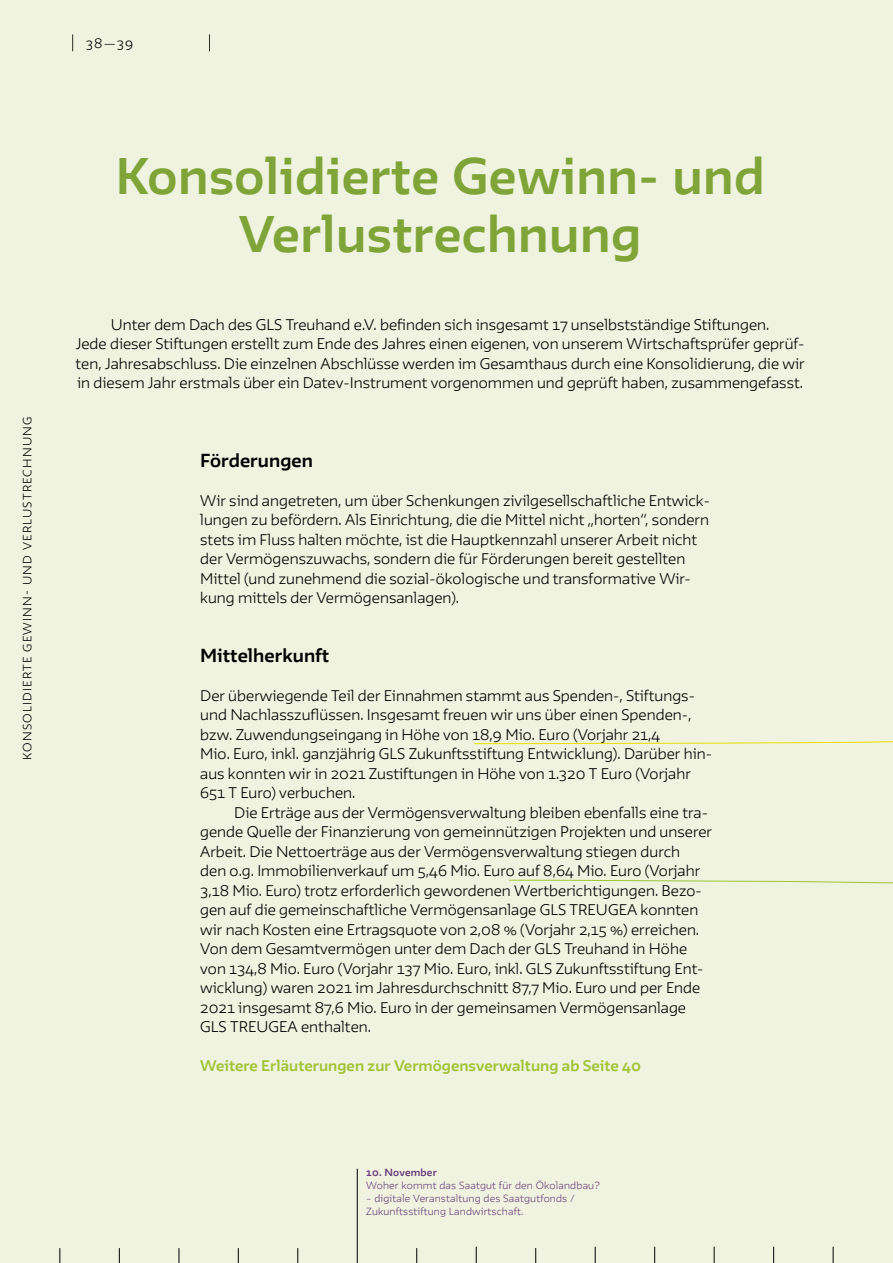
<style>
.page{position:relative;width:893px;height:1263px;background:#eff3e0}
.page>*{position:absolute;margin:0;border:0;box-sizing:border-box;transform-origin:0 0}
.t1{font:700 45px/58.5px "GLS Irma";letter-spacing:.01em;color:#7fa437;text-align:center}
.t2{font:700 16.5px "GLS Irma";letter-spacing:.005em;color:#000}
.t3{font:300 13.5px/19.5px "GLS Irma";letter-spacing:.005em;color:#000}
.t4{font:700 13.5px "GLS Irma";letter-spacing:.005em;color:#a1c436}
.t5{font:300 12px "GLS Irma";color:#000}
.t6{font:300 10.5px "GLS Irma";letter-spacing:.11em;color:#000}
.t7{font:300 9.15px/13.2px "GLS Irma";letter-spacing:.02em;color:#6d3f7e}
.t8{font:700 9.15px "GLS Irma";letter-spacing:.02em;color:#6d3f7e}
</style>
<div class="page">
<svg style="left:474px;top:741px;width:419px;height:3px"></svg>
<svg style="left:508px;top:879px;width:385px;height:5px"></svg>
<svg style="left:476px;top:1247px;width:1px;height:16px"></svg>
<svg style="left:416px;top:1248px;width:1px;height:15px"></svg>
<svg style="left:595px;top:1247px;width:1px;height:16px"></svg>
<svg style="left:714px;top:1247px;width:1px;height:16px"></svg>
<svg style="left:654px;top:1247px;width:1px;height:16px"></svg>
<svg style="left:833px;top:1247px;width:1px;height:16px"></svg>
<svg style="left:773px;top:1247px;width:1px;height:16px"></svg>
<svg style="left:59px;top:1248px;width:1px;height:15px"></svg>
<svg style="left:297px;top:1248px;width:1px;height:15px"></svg>
<svg style="left:119px;top:1248px;width:1px;height:15px"></svg>
<svg style="left:179px;top:1248px;width:1px;height:15px"></svg>
<hr style="left:357px;top:1169px;width:1px;height:94px;background:#000">
<svg style="left:238px;top:1248px;width:1px;height:15px"></svg>
<svg style="left:535px;top:1248px;width:1px;height:15px"></svg>
<svg style="left:209px;top:35px;width:1px;height:16px"></svg>
<svg style="left:72px;top:35px;width:1px;height:16px"></svg>
<p class="t6" style="left:20px;top:760px;width:344px;rotate:-90deg">KONSOLIDIERTE GEWINN- UND VERLUSTRECHNUNG</p>
<p class="t5" style="left:86px;top:35px;width:49px">38—39</p>
<h1 class="t1" style="left:115px;top:146px;width:651px">Konsolidierte Gewinn- und<br>Verlustrechnung</h1>
<p class="t3" style="left:76px;top:314px;width:731px;text-align:center">Unter dem Dach des GLS Treuhand e.V. befinden sich insgesamt 17 unselbstständige Stiftungen.<br>Jede dieser Stiftungen erstellt zum Ende des Jahres einen eigenen, von unserem Wirtschaftsprüfer geprüf&shy;ten, Jahresabschluss. Die einzelnen Abschlüsse werden im Gesamthaus durch eine Konsolidierung, die wir in diesem Jahr erstmals über ein Datev-Instrument vorgenommen und geprüft haben, zusammengefasst.</p>
<p class="t2" style="left:200px;top:449px;width:114px">Förderungen</p>
<p class="t3" style="left:200px;top:490px;width:511px">Wir sind angetreten, um über Schenkungen zivilgesellschaftliche Entwick&shy;lungen zu befördern. Als Einrichtung, die die Mittel nicht „horten“, sondern stets im Fluss halten möchte, ist die Hauptkennzahl unserer Arbeit nicht der Vermögenszuwachs, sondern die für Förderungen bereit gestellten Mittel (und zunehmend die sozial-ökologische und transformative Wir&shy;kung mittels der Vermögensanlagen).</p>
<p class="t2" style="left:200px;top:644px;width:131px">Mittelherkunft</p>
<p class="t3" style="left:200px;top:685px;width:513px">Der überwiegende Teil der Einnahmen stammt aus Spenden-, Stiftungs&shy;und Nachlasszuflüssen. Insgesamt freuen wir uns über einen Spenden-, bzw. Zuwendungseingang in Höhe von 18,9 Mio. Euro (Vorjahr 21,4<br>Mio. Euro, inkl. ganzjährig GLS Zukunftsstiftung Entwicklung). Darüber hin&shy;aus konnten wir in 2021 Zustiftungen in Höhe von 1.320 T Euro (Vorjahr 651 T Euro) verbuchen.</p>
<p class="t3" style="left:200px;top:802px;width:513px;text-indent:34px">Die Erträge aus der Vermögensverwaltung bleiben ebenfalls eine tra&shy;gende Quelle der Finanzierung von gemeinnützigen Projekten und unserer Arbeit. Die Nettoerträge aus der Vermögensverwaltung stiegen durch<br>den o.g. Immobilienverkauf um 5,46 Mio. Euro auf 8,64 Mio. Euro (Vorjahr 3,18 Mio. Euro) trotz erforderlich gewordenen Wertberichtigungen. Bezo&shy;gen auf die gemeinschaftliche Vermögensanlage GLS TREUGEA konnten wir nach Kosten eine Ertragsquote von 2,08 % (Vorjahr 2,15 %) erreichen.<br>Von dem Gesamtvermögen unter dem Dach der GLS Treuhand in Höhe von 134,8 Mio. Euro (Vorjahr 137 Mio. Euro, inkl. GLS Zukunftsstiftung Ent&shy;wicklung) waren 2021 im Jahresdurchschnitt 87,7 Mio. Euro und per Ende 2021 insgesamt 87,6 Mio. Euro in der gemeinsamen Vermögensanlage GLS TREUGEA enthalten.</p>
<p class="t4" style="left:200px;top:1057px;width:443px">Weitere Erläuterungen zur Vermögensverwaltung ab Seite 40</p>
<p class="t8" style="left:366px;top:1166px;width:72px">10. November</p>
<p class="t7" style="left:366px;top:1178px;width:235px">Woher kommt das Saatgut für den Ökolandbau?</p>
<p class="t7" style="left:366px;top:1192px;width:210px">– digitale Veranstaltung des Saatgutfonds /<br>Zukunftsstiftung Landwirtschaft.</p>
</div>
